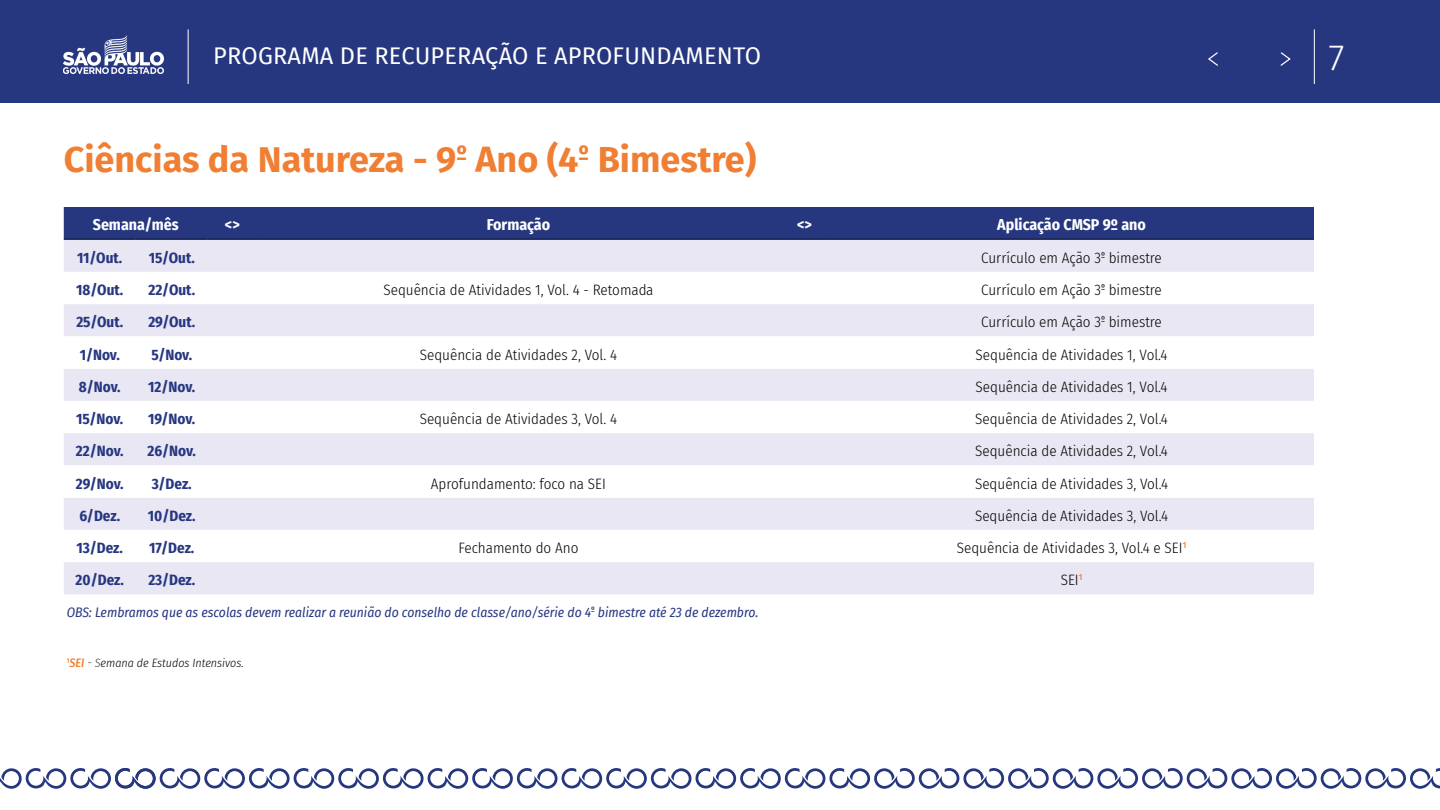
<style>
.page{position:relative;width:1440px;height:810px;background:#fff}
.page>*{position:absolute;margin:0;border:0;box-sizing:border-box;transform-origin:0 0}
.t1{font:300 36.83px "Fira Sans";color:#fff}
.t2{font:700 36px "Fira Sans";color:#f07e33}
.t3{font:23.55px "Fira Sans";letter-spacing:.01em;color:#fff}
.t4{font:700 15.75px "Fira Sans Condensed";color:#fff}
.t5{font:300 15px "Fira Sans Condensed";color:#000}
.t6{font:700 15px "Fira Sans Condensed";color:#263780}
.t7{font:italic 13.5px "Fira Sans Condensed";color:#263780}
.t8{font:italic 300 12px "Fira Sans Condensed";color:#000}
.s1{font-weight:500;color:#f07e33}
.s2{color:#3c3c3b}
</style>
<div class="page">
<svg style="left:0;top:768px;width:1440px;height:21px"></svg>
<div style="left:0;top:0;width:1440px;height:103px;background:#263780"></div>
<hr style="left:1314px;top:29px;width:1px;height:55px;background:#fff">
<svg style="left:1208px;top:52px;width:10px;height:14px"></svg>
<svg style="left:1280px;top:52px;width:11px;height:14px"></svg>
<img style="left:64px;top:36px;width:100px;height:37px">
<hr style="left:188px;top:29px;width:1px;height:55px;background:#fff">
<div style="left:64px;top:207px;width:1250px;height:32px;background:#263780"></div>
<div style="left:64px;top:240px;width:1250px;height:354px;background:#e9e7f3"></div>
<svg style="left:64px;top:272px;width:1250px;height:290px"></svg>
<hr style="left:64px;top:239px;width:72px;height:1px;background:#000">
<hr style="left:136px;top:239px;width:72px;height:1px;background:#000">
<hr style="left:208px;top:239px;width:49px;height:1px;background:#000">
<hr style="left:257px;top:239px;width:523px;height:1px;background:#000">
<hr style="left:780px;top:239px;width:49px;height:1px;background:#000">
<hr style="left:829px;top:239px;width:485px;height:1px;background:#000">
<h3 class="t3" style="left:213px;top:38px;width:549px">PROGRAMA DE RECUPERAÇÃO E APROFUNDAMENTO</h3>
<h1 class="t1" style="left:1329px;top:32px;width:18px">7</h1>
<h2 class="t2" style="left:64px;top:129px;width:694px">Ciências da Natureza - 9<sup>º</sup> Ano (4<sup>º</sup> Bimestre)</h2>
<p class="t4" style="left:93px;top:212px;width:87px">Semana/mês</p>
<p class="t4" style="left:225px;top:212px;width:16px">&lt;&gt;</p>
<p class="t4" style="left:487px;top:212px;width:65px">Formação</p>
<p class="t4" style="left:797px;top:212px;width:16px">&lt;&gt;</p>
<p class="t4" style="left:997px;top:212px;width:150px">Aplicação CMSP 9º ano</p>
<p class="t6" style="left:77px;top:245px;width:47px">11/Out.</p>
<p class="t6" style="left:149px;top:245px;width:48px">15/Out.</p>
<p class="t5" style="left:981px;top:247px;width:182px">Currículo em Ação 3<sup>º</sup> bimestre</p>
<p class="t6" style="left:76px;top:277px;width:49px">18/Out.</p>
<p class="t6" style="left:148px;top:277px;width:48px">22/Out.</p>
<p class="t5" style="left:383px;top:279px;width:272px">Sequência de Atividades 1, Vol. 4 - Retomad a</p>
<p class="t5" style="left:981px;top:279px;width:182px">Currículo em Ação 3<sup>º</sup> bimestre</p>
<p class="t6" style="left:76px;top:309px;width:48px">25/Out.</p>
<p class="t6" style="left:148px;top:309px;width:48px">29/Out.</p>
<p class="t5" style="left:981px;top:311px;width:182px">Currículo em Ação 3<sup>º</sup> bimestre</p>
<p class="t6" style="left:80px;top:342px;width:42px">1/Nov.</p>
<p class="t6" style="left:151px;top:342px;width:42px">5/Nov.</p>
<p class="t5" style="left:420px;top:344px;width:199px">Sequência de Atividades 2, Vol. 4</p>
<p class="t5" style="left:976px;top:344px;width:194px">Sequência de Atividades 1, Vol.4</p>
<p class="t6" style="left:79px;top:374px;width:43px">8/Nov.</p>
<p class="t6" style="left:148px;top:374px;width:49px">12/Nov.</p>
<p class="t5" style="left:976px;top:376px;width:194px">Sequência de Atividades 1, Vol.4</p>
<p class="t6" style="left:76px;top:406px;width:49px">15/Nov.</p>
<p class="t6" style="left:148px;top:406px;width:49px">19/Nov.</p>
<p class="t5" style="left:420px;top:408px;width:199px">Sequência de Atividades 3, Vol. 4</p>
<p class="t5" style="left:975px;top:408px;width:194px">Sequência de Atividades 2, Vol.4</p>
<p class="t6" style="left:76px;top:438px;width:49px">22/Nov.</p>
<p class="t6" style="left:148px;top:438px;width:50px">26/Nov.</p>
<p class="t5" style="left:975px;top:440px;width:194px">Sequência de Atividades 2, Vol.4</p>
<p class="t6" style="left:76px;top:471px;width:49px">29/Nov.</p>
<p class="t6" style="left:152px;top:471px;width:41px">3/Dez.</p>
<p class="t5" style="left:431px;top:473px;width:177px">Aprofundamento: foco na SEI</p>
<p class="t5" style="left:975px;top:473px;width:195px">Sequência de Atividades 3, Vol.4</p>
<p class="t6" style="left:79px;top:503px;width:42px">6/Dez.</p>
<p class="t6" style="left:148px;top:503px;width:49px">10/Dez.</p>
<p class="t5" style="left:975px;top:505px;width:195px">Sequência de Atividades 3, Vol.4</p>
<p class="t6" style="left:77px;top:535px;width:48px">13/Dez.</p>
<p class="t6" style="left:149px;top:535px;width:47px">17/Dez.</p>
<p class="t5" style="left:458px;top:537px;width:122px">Fechamento do Ano</p>
<p class="t5" style="left:957px;top:537px;width:231px">Sequência de Atividades 3, Vol.4 e SEI<sup>1</sup></p>
<p class="t6" style="left:76px;top:567px;width:50px">20/Dez.</p>
<p class="t6" style="left:148px;top:567px;width:48px">23/Dez.</p>
<p class="t5" style="left:1061px;top:569px;width:23px">SEI<sup>1</sup></p>
<p class="t7" style="left:67px;top:602px;width:693px">OBS: Lembramos que as escolas devem realizar a reunião do conselho de classe/ano/série do 4<sup>º</sup> bimestre até 23 de dezembro.</p>
<p class="t8" style="left:67px;top:655px;width:179px"><sup>1</sup><span class="s1">SEI</span> <span class="s2">- S</span>emana de Estudos Intensivos.</p>
</div>
